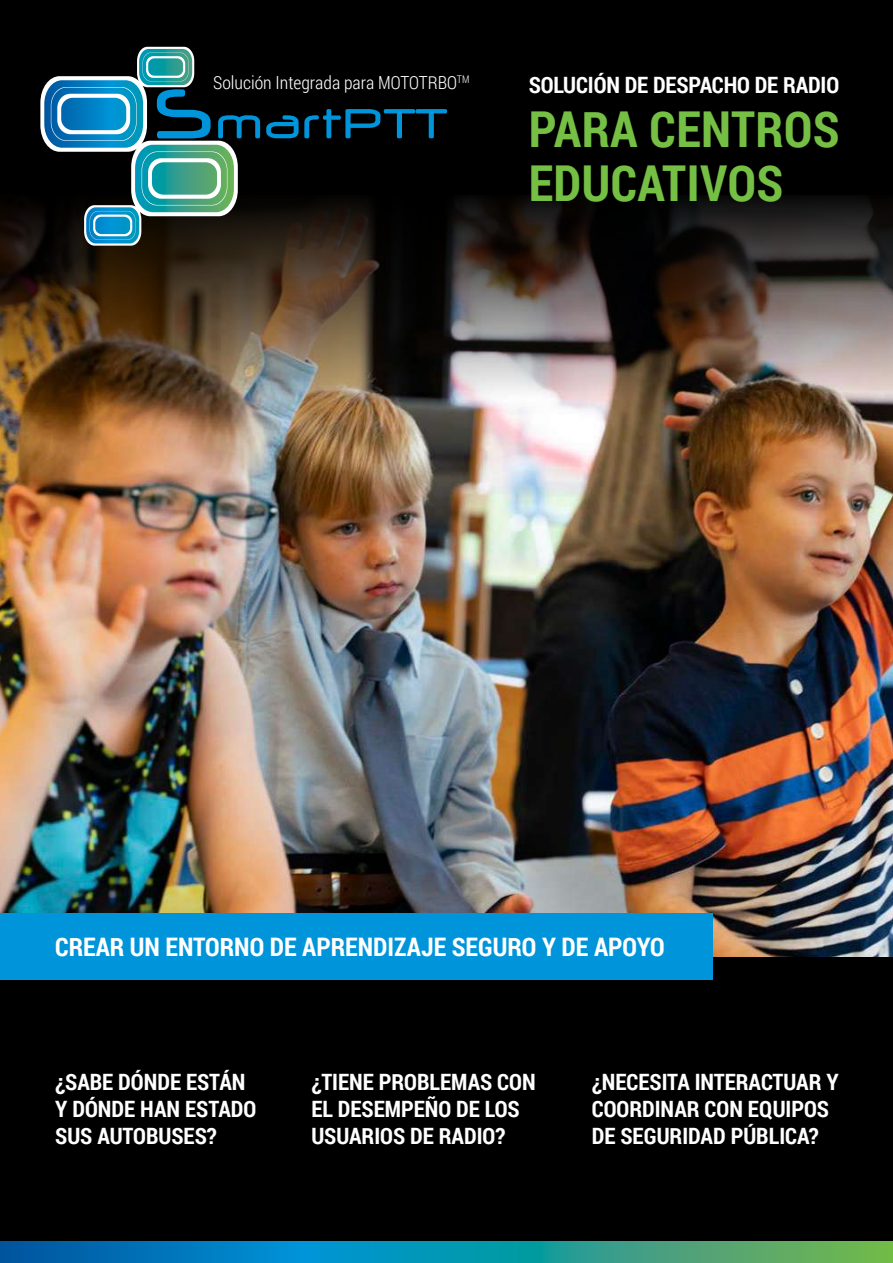
<style>
.page{position:relative;width:893px;height:1263px;background:#fff}
.page>*{position:absolute;margin:0;border:0;box-sizing:border-box;transform-origin:0 0}
.t1{font:700 49.5px/54px "Roboto Condensed";letter-spacing:.01em;color:#75c044}
.t2{font:700 25.5px "Roboto Condensed";color:#fff}
.t3{font:700 22.5px/27px "Roboto Condensed";color:#fff}
.t4{font:300 18px "Roboto Condensed";color:#fff}
</style>
<div class="page">
<div style="left:0;top:0;width:893px;height:197px;background:#000"></div>
<img style="left:0;top:415px;width:893px;height:542px">
<div style="left:0;top:957px;width:893px;height:286px;background:#000"></div>
<img style="left:0;top:197px;width:893px;height:218px">
<div style="left:0;top:913px;width:712px;height:67px;background:#0095da"></div>
<svg style="left:0;top:1242px;width:893px;height:21px;background:#1f919d"></svg>
<svg style="left:266px;top:109px;width:181px;height:29px"></svg>
<svg style="left:40px;top:47px;width:220px;height:199px"></svg>
<p class="t4" style="left:213px;top:70px;width:258px">Solución Integrada para MOTOTRBO<sup>TM</sup></p>
<p class="t3" style="left:529px;top:71px;width:312px">SOLUCIÓN DE DESPACHO DE RADIO</p>
<h1 class="t1" style="left:529px;top:101px;width:312px">PARA CENTROS<br>EDUCATIVOS</h1>
<p class="t2" style="left:55px;top:929px;width:611px">CREAR UN ENTORNO DE APRENDIZAJE SEGURO Y DE APOYO</p>
<p class="t3" style="left:55px;top:1067px;width:203px">¿SABE DÓNDE ESTÁN<br>Y DÓNDE HAN ESTADO<br>SUS AUTOBUSES?</p>
<p class="t3" style="left:311px;top:1067px;width:226px">¿TIENE PROBLEMAS CON<br>EL DESEMPEÑO DE LOS<br>USUARIOS DE RADIO?</p>
<p class="t3" style="left:592px;top:1067px;width:248px">¿NECESITA INTERACTUAR Y<br>COORDINAR CON EQUIPOS<br>DE SEGURIDAD PÚBLICA?</p>
</div>
